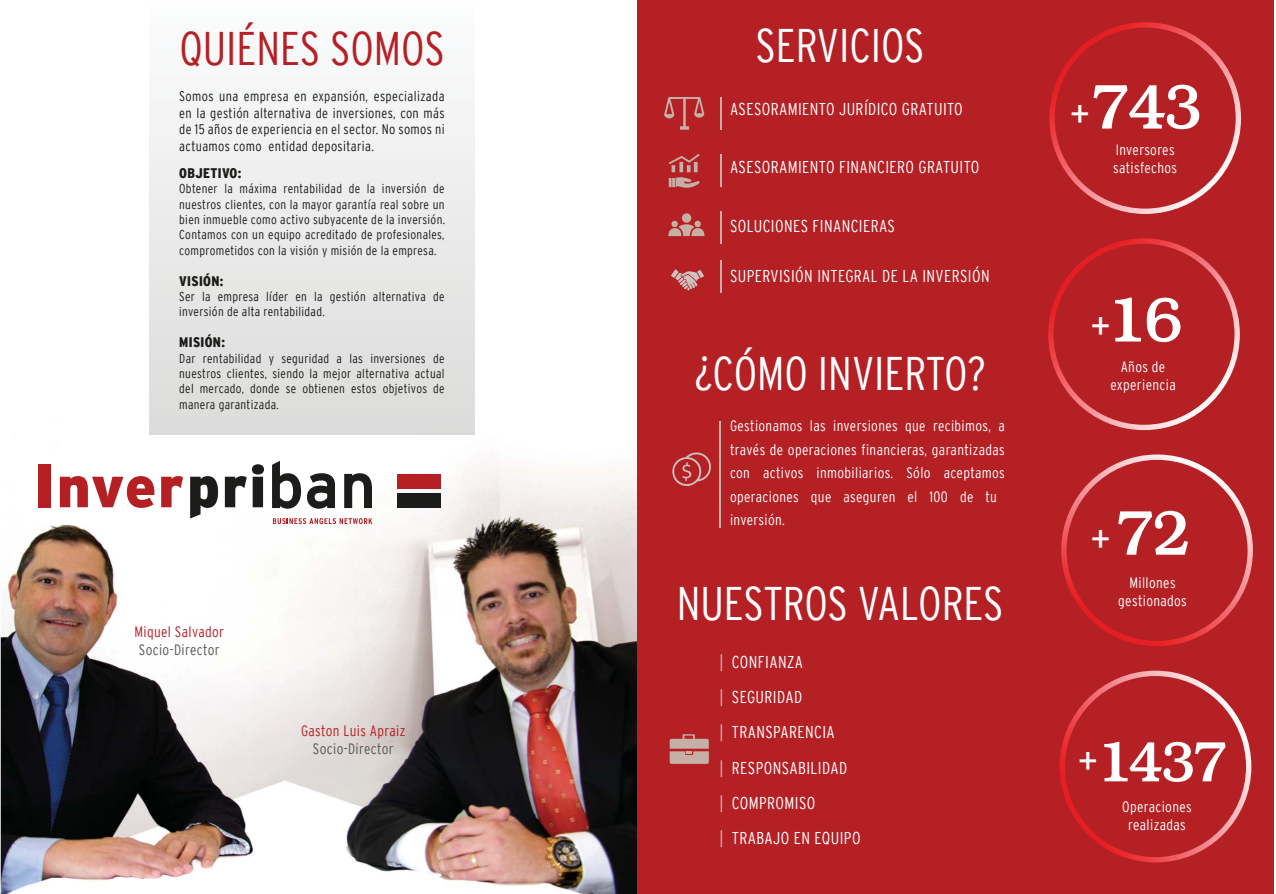
<style>
.page{position:relative;width:1276px;height:894px;background:#fff}
.page>*{position:absolute;margin:0;border:0;box-sizing:border-box;transform-origin:0 0}
.t1{font:500 64.2px "Bookman LT";letter-spacing:-.05em;color:#fff}
.t2{font:500 57.75px "Bookman LT";color:#fff}
.t3{font:300 condensed 47.1px "Interstate";color:#fff}
.t4{font:300 condensed 47.1px "Interstate";color:#b52025}
.t5{font:300 condensed 17.1px/35.2px "Interstate Plus";letter-spacing:.025em;color:#fff}
.t6{font:300 condensed 15px/18px "Interstate Plus";letter-spacing:.025em;color:#fff;text-align:center}
.t7{font:300 condensed 15px "Interstate Plus";letter-spacing:.025em;color:#b52025}
.t8{font:300 condensed 15px "Interstate Plus";letter-spacing:.025em;color:#575756}
.t9{font:300 condensed 13.95px/16.6px "Interstate Plus";letter-spacing:.025em;color:#1c1c1a;text-align:justify}
.t10{font:900 condensed 13.95px "Interstate Plus";letter-spacing:.025em;color:#1c1c1a}
.t11{font:300 condensed 12.9px/15.5px "Interstate Plus";letter-spacing:.025em;color:#1c1c1a;text-align:justify}
.s1{color:#cdc2bd}
</style>
<div class="page">
<img style="left:1px;top:101px;width:636px;height:792px">
<div style="left:637px;top:0;width:636px;height:893px;background:#b52025"></div>
<div style="left:38px;top:463px;width:12px;height:44px;background:#b52025"></div>
<svg style="left:60px;top:476px;width:94px;height:32px"></svg>
<svg style="left:161px;top:476px;width:22px;height:31px"></svg>
<svg style="left:190px;top:476px;width:28px;height:42px"></svg>
<svg style="left:225px;top:464px;width:39px;height:43px"></svg>
<svg style="left:271px;top:459px;width:65px;height:50px"></svg>
<svg style="left:343px;top:472px;width:30px;height:36px"></svg>
<div style="left:397px;top:474px;width:44px;height:14px;background:#b52025"></div>
<div style="left:397px;top:493px;width:44px;height:14px;background:#1c1c1a"></div>
<svg style="left:273px;top:518px;width:99px;height:6px"></svg>
<img style="left:149px;top:101px;width:325px;height:333px">
<svg style="left:1061px;top:454px;width:191px;height:192px"></svg>
<svg style="left:1049px;top:22px;width:192px;height:192px"></svg>
<svg style="left:1059px;top:670px;width:192px;height:192px"></svg>
<svg style="left:1048px;top:238px;width:191px;height:192px"></svg>
<svg style="left:671px;top:269px;width:33px;height:21px"></svg>
<svg style="left:668px;top:154px;width:32px;height:34px"></svg>
<div style="left:682px;top:213px;width:9px;height:10px;background:#c6b0a5;border-radius:50%"></div>
<div style="left:694px;top:221px;width:7px;height:6px;background:#c6b0a5;border-radius:50%"></div>
<svg style="left:668px;top:224px;width:36px;height:12px"></svg>
<div style="left:671px;top:221px;width:7px;height:6px;background:#c6b0a5;border-radius:50%"></div>
<svg style="left:664px;top:97px;width:40px;height:33px"></svg>
<hr style="left:720px;top:97px;width:1px;height:33px;background:#c6b0a5">
<hr style="left:720px;top:154px;width:1px;height:33px;background:#c6b0a5">
<hr style="left:720px;top:211px;width:1px;height:32px;background:#c6b0a5">
<hr style="left:720px;top:260px;width:1px;height:33px;background:#c6b0a5">
<hr style="left:719px;top:421px;width:2px;height:106px;background:#c6b0a5">
<svg style="left:672px;top:452px;width:39px;height:34px"></svg>
<svg style="left:669px;top:734px;width:40px;height:29px"></svg>
<h3 class="t4" style="left:179px;top:30px;width:267px">QUIÉNES SOMOS</h3>
<h3 class="t3" style="left:755px;top:28px;width:170px">SERVICIOS</h3>
<p class="t9" style="left:179px;top:89px;width:267px">Somos una empresa en expansión, especializada en la gestión alternativa de inversiones, con más de 15 años de experiencia en el sector. No somos ni actuamos como entidad depositaria.</p>
<h3 class="t5" style="left:730px;top:93px;width:234px">ASESORAMIENTO JURÍDICO GRATUITO</h3>
<h3 class="t5" style="left:730px;top:152px;width:251px">ASESORAMIENTO FINANCIERO GRATUITO</h3>
<p class="t10" style="left:179px;top:167px;width:64px">OBJETIVO:</p>
<p class="t11" style="left:179px;top:182px;width:267px">Obtener la máxima rentabilidad de la inversión de nuestros clientes, con la mayor garantía real sobre un bien inmueble como activo subyacente de la inversión.<br>Contamos con un equipo acreditado de profesionales, comprometidos con la visión y misión de la empresa.</p>
<p class="t10" style="left:179px;top:275px;width:46px">VISIÓN:</p>
<p class="t11" style="left:179px;top:290px;width:267px">Ser la empresa líder en la gestión alternativa de inversión de alta rentabilidad.</p>
<p class="t10" style="left:179px;top:337px;width:47px">MISIÓN:</p>
<p class="t11" style="left:179px;top:352px;width:267px">Dar rentabilidad y seguridad a las inversiones de nuestros clientes, siendo la mejor alternativa actual del mercado, donde se obtienen estos objetivos de manera garantizada.</p>
<h3 class="t5" style="left:730px;top:210px;width:166px">SOLUCIONES FINANCIERAS</h3>
<h3 class="t5" style="left:730px;top:260px;width:261px">SUPERVISIÓN INTEGRAL DE LA INVERSIÓN</h3>
<h3 class="t3" style="left:694px;top:355px;width:293px">¿CÓMO INVIERTO?</h3>
<p class="t7" style="left:134px;top:626px;width:91px">Miquel Salvador</p>
<p class="t8" style="left:139px;top:644px;width:82px">Socio-Director</p>
<p class="t7" style="left:301px;top:724px;width:106px">Gaston Luis Apraiz</p>
<p class="t8" style="left:313px;top:742px;width:82px">Socio-Director</p>
<p class="t6" style="left:730px;top:415px;width:276px;line-height:23.5px;text-align:left">Gestionamos las inversiones que recibimos, a través de operaciones financieras, garantizadas con activos inmobiliarios. Sólo aceptamos operaciones que aseguren el 100 de tu inversión.</p>
<h3 class="t3" style="left:676px;top:585px;width:328px">NUESTROS VALORES</h3>
<h3 class="t5" style="left:719px;top:645px;width:143px"><span class="s1">|</span> CONFIANZA<br><span class="s1">|</span> SEGURIDAD<br><span class="s1">|</span> TRANSPARENCIA<br><span class="s1">|</span> RESPONSABILIDAD<br><span class="s1">|</span> COMPROMISO<br><span class="s1">|</span> TRABAJO EN EQUIPO</h3>
<h1 class="t1" style="left:1091px;top:69px;width:113px">743</h1>
<h3 class="t3" style="left:1070px;top:95px;width:21px">+</h3>
<p class="t6" style="left:1113px;top:142px;width:66px;text-align:left">Inversores satisfechos</p>
<h1 class="t1" style="left:1107px;top:282px;width:77px">16</h1>
<h3 class="t3" style="left:1090px;top:307px;width:21px">+</h3>
<p class="t6" style="left:1110px;top:359px;width:67px">Años de experiencia</p>
<h3 class="t3" style="left:1090px;top:520px;width:21px">+</h3>
<h1 class="t1" style="left:1116px;top:495px;width:77px">72</h1>
<p class="t6" style="left:1118px;top:575px;width:70px">Millones gestionados</p>
<h3 class="t3" style="left:1078px;top:742px;width:21px">+</h3>
<h2 class="t2" style="left:1097px;top:727px;width:132px">1437</h2>
<p class="t6" style="left:1122px;top:798px;width:71px">Operaciones realizadas</p>
</div>
